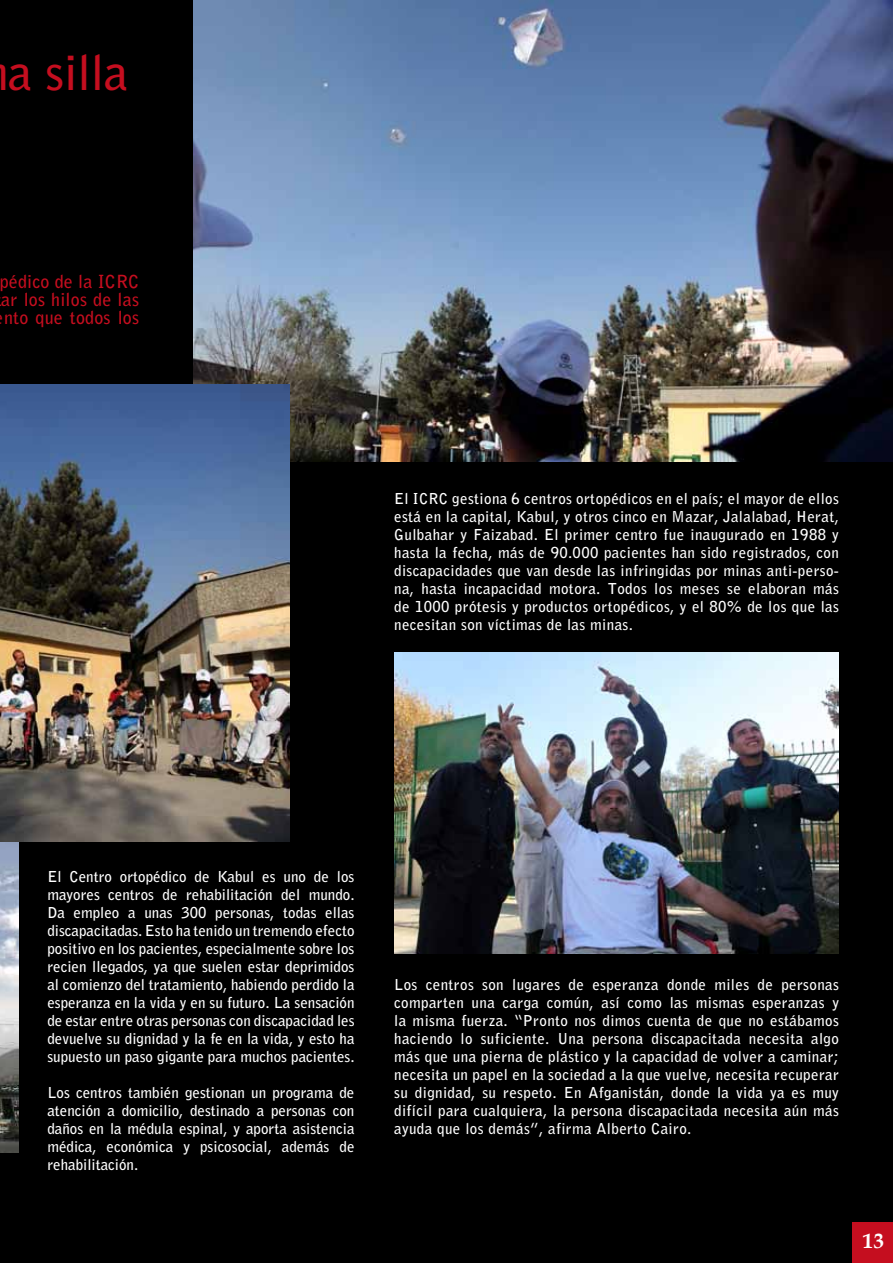
<style>
.page{position:relative;width:893px;height:1263px;background:#000}
.page>*{position:absolute;margin:0;border:0;box-sizing:border-box;transform-origin:0 0}
.t1{font:700 48px "Bell Gothic Std";color:#c50e1f}
.t2{font:700 21px "Book Antiqua";color:#fff}
.t3{font:700 18px/18px "Bell Gothic Std";letter-spacing:.01em;color:#c50e1f;text-align:justify}
.t4{font:700 15px/18px "Bell Gothic Std";letter-spacing:.01em;color:#fff;text-align:justify}
</style>
<div class="page">
<div style="left:852px;top:1222px;width:41px;height:41px;background:#c50e1f"></div>
<img style="left:394px;top:652px;width:445px;height:301px">
<img style="left:193px;top:0;width:700px;height:461px">
<img style="left:0;top:841px;width:18px;height:311px">
<img style="left:0;top:384px;width:290px;height:457px">
<h1 class="t1" style="left:8px;top:44px;width:121px">a silla</h1>
<p class="t3" style="left:0;top:273px;width:141px">pédico de la ICRC ar los hilos de las nto que todos los</p>
<p class="t4" style="left:394px;top:490px;width:446px">El ICRC gestiona 6 centros ortopédicos en el país; el mayor de ellos está en la capital, Kabul, y otros cinco en Mazar, Jalalabad, Herat, Gulbahar y Faizabad. El primer centro fue inaugurado en 1988 y hasta la fecha, más de 90.000 pacientes han sido registrados, con discapacidades que van desde las infringidas por minas anti-perso&shy;na, hasta incapacidad motora. Todos los meses se elaboran más de 1000 prótesis y productos ortopédicos, y el 80% de los que las necesitan son víctimas de las minas.</p>
<p class="t4" style="left:47px;top:868px;width:309px">El Centro ortopédico de Kabul es uno de los mayores centros de rehabilitación del mundo.<br>Da empleo a unas 300 personas, todas ellas discapacitadas. Esto ha tenido un tremendo efecto positivo en los pacientes, especialmente sobre los recien llegados, ya que suelen estar deprimidos al comienzo del tratamiento, habiendo perdido la esperanza en la vida y en su futuro. La sensación de estar entre otras personas con discapacidad les devuelve su dignidad y la fe en la vida, y esto ha supuesto un paso gigante para muchos pacientes.</p>
<p class="t4" style="left:47px;top:1084px;width:309px">Los centros también gestionan un programa de atención a domicilio, destinado a personas con daños en la médula espinal, y aporta asistencia médica, económica y psicosocial, además de rehabilitación.</p>
<p class="t4" style="left:394px;top:976px;width:446px">Los centros son lugares de esperanza donde miles de personas comparten una carga común, así como las mismas esperanzas y la misma fuerza. “Pronto nos dimos cuenta de que no estábamos haciendo lo suficiente. Una persona discapacitada necesita algo más que una pierna de plástico y la capacidad de volver a caminar; necesita un papel en la sociedad a la que vuelve, necesita recuperar su dignidad, su respeto. En Afganistán, donde la vida ya es muy difícil para cualquiera, la persona discapacitada necesita aún más ayuda que los demás”, afirma Alberto Cairo.</p>
<h2 class="t2" style="left:863px;top:1227px;width:22px">13</h2>
</div>
